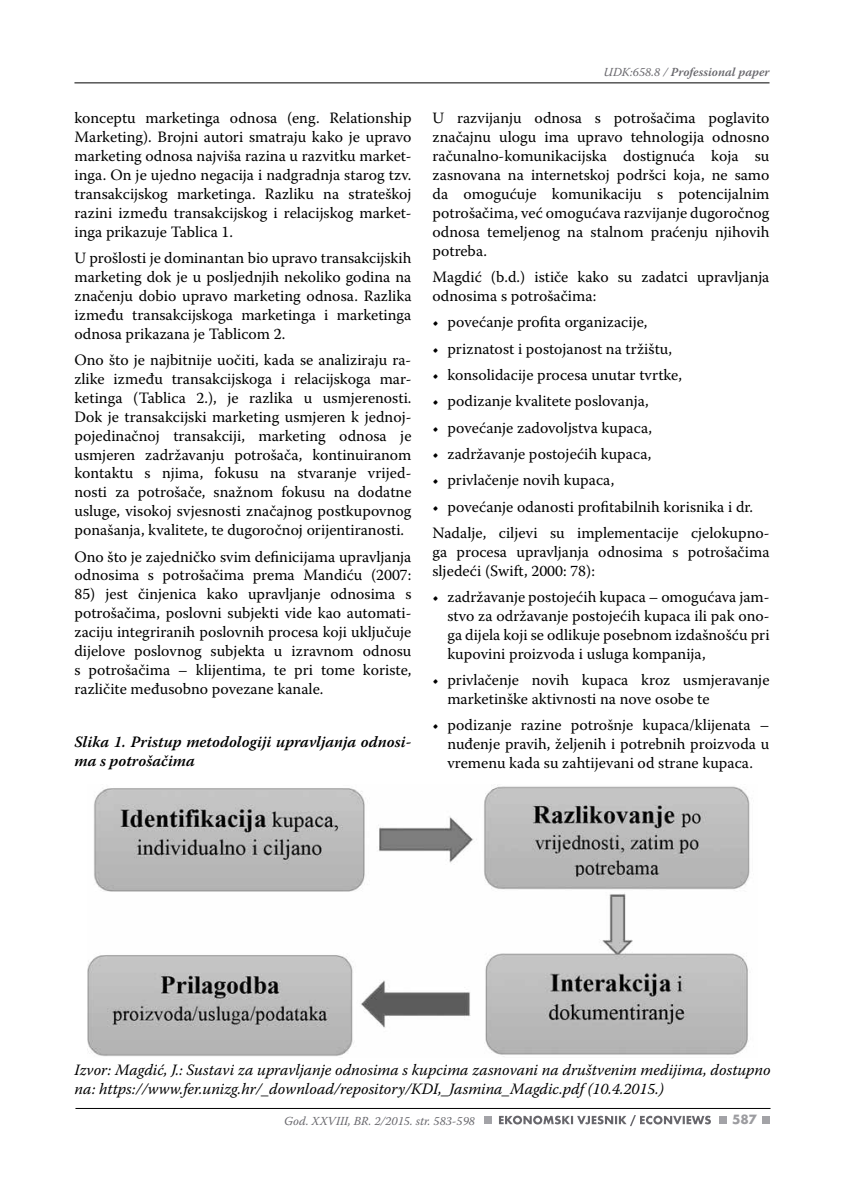
<style>
.page{position:relative;width:844px;height:1191px;background:#fff}
.page>*{position:absolute;margin:0;border:0;box-sizing:border-box;transform-origin:0 0}
.t1{font:15.75px/18.9px "Warnock Pro";color:#000;text-align:justify}
.t2{font:italic 15.75px/18.9px "Warnock Pro";color:#000}
.t3{font:italic 600 15.75px/18.9px "Warnock Pro";color:#000}
.t4{font:700 14px "Futura TOT";color:#9c9ca0}
.t5{font:italic 12.25px "Warnock Pro";color:#68676c}
.t6{font:italic 600 12.25px "Warnock Pro";color:#68676c}
.s1{font-weight:400}
</style>
<div class="page">
<hr style="left:74px;top:83px;width:695px;height:1px;background:#000">
<hr style="left:75px;top:1108px;width:695px;height:1px;background:#000">
<div style="left:483px;top:1115px;width:8px;height:8px;background:#a3a3a7"></div>
<div style="left:718px;top:1115px;width:8px;height:8px;background:#a3a3a7"></div>
<div style="left:761px;top:1115px;width:8px;height:8px;background:#a3a3a7"></div>
<svg style="left:499px;top:1115px;width:211px;height:11px"></svg>
<img style="left:88px;top:785px;width:662px;height:272px">
<p class="t1" style="left:74px;top:108px;width:338px">konceptu marketinga odnosa (eng. Relationship Marketing). Brojni autori smatraju kako je upravo marketing odnosa najviša razina u razvitku market&shy;inga. On je ujedno negacija i nadgradnja starog tzv. transakcijskog marketinga. Razliku na strateškoj razini između transakcijskog i relacijskog market&shy;inga prikazuje Tablica 1.</p>
<p class="t1" style="left:74px;top:248px;width:338px">U prošlosti je dominantan bio upravo transakcijskih marketing dok je u posljednjih nekoliko godina na značenju dobio upravo marketing odnosa. Razlika između transakcijskoga marketinga i marketinga odnosa prikazana je Tablicom 2.</p>
<p class="t1" style="left:74px;top:350px;width:338px">Ono što je najbitnije uočiti, kada se analiziraju ra&shy;zlike između transakcijskoga i relacijskoga mar&shy;ketinga (Tablica 2.), je razlika u usmjerenosti.<br>Dok je transakcijski marketing usmjeren k jednoj&shy;pojedinačnoj transakciji, marketing odnosa je usmjeren zadržavanju potrošača, kontinuiranom kontaktu s njima, fokusu na stvaranje vrijed&shy;nosti za potrošače, snažnom fokusu na dodatne usluge, visokoj svjesnosti značajnog postkupovnog ponašanja, kvalitete, te dugoročnoj orijentiranosti.</p>
<p class="t1" style="left:74px;top:546px;width:338px">Ono što je zajedničko svim definicijama upravljanja odnosima s potrošačima prema Mandiću (2007:</p>
<p class="t1" style="left:74px;top:584px;width:338px">85) jest činjenica kako upravljanje odnosima s potrošačima, poslovni subjekti vide kao automati&shy;zaciju integriranih poslovnih procesa koji uključuje dijelove poslovnog subjekta u izravnom odnosu s potrošačima – klijentima, te pri tome koriste, različite međusobno povezane kanale.</p>
<p class="t3" style="left:74px;top:731px;width:338px">Slika 1. Pristup metodologiji upravljanja odnosi&shy;ma s potrošačima</p>
<p class="t6" style="left:603px;top:65px;width:167px"><span class="s1">UDK:658.8 /</span> Professional paper</p>
<p class="t1" style="left:432px;top:108px;width:338px">U razvijanju odnosa s potrošačima poglavito značajnu ulogu ima upravo tehnologija odnosno računalno-komunikacijska dostignuća koja su zasnovana na internetskoj podršci koja, ne samo da omogućuje komunikaciju s potencijalnim potrošačima, već omogućava razvijanje dugoročnog odnosa temeljenog na stalnom praćenju njihovih potreba.</p>
<p class="t1" style="left:432px;top:267px;width:338px">Magdić (b.d.) ističe kako su zadatci upravljanja odnosima s potrošačima:</p>
<p class="t1" style="left:432px;top:312px;width:216px">• povećanje profita organizacije,</p>
<p class="t1" style="left:432px;top:339px;width:241px">• priznatost i postojanost na tržištu,</p>
<p class="t1" style="left:432px;top:365px;width:251px">• konsolidacije procesa unutar tvrtke,</p>
<p class="t1" style="left:432px;top:391px;width:218px">• podizanje kvalitete poslovanja,</p>
<p class="t1" style="left:432px;top:418px;width:221px">• povećanje zadovoljstva kupaca,</p>
<p class="t1" style="left:432px;top:444px;width:220px">• zadržavanje postojećih kupaca,</p>
<p class="t1" style="left:432px;top:470px;width:183px">• privlačenje novih kupaca,</p>
<p class="t1" style="left:432px;top:493px;width:338px;line-height:26.2px">• povećanje odanosti profitabilnih korisnika i dr.<br>Nadalje, ciljevi su implementacije cjelokupno-</p>
<p class="t1" style="left:432px;top:542px;width:338px">ga procesa upravljanja odnosima s potrošačima sljedeći (Swift, 2000: 78):</p>
<p class="t1" style="left:447px;top:587px;width:323px;text-indent:-15px">• zadržavanje postojećih kupaca – omogućava jam&shy;stvo za održavanje postojećih kupaca ili pak ono&shy;ga dijela koji se odlikuje posebnom izdašnošću pri kupovini proizvoda i usluga kompanija,</p>
<p class="t1" style="left:447px;top:670px;width:323px;text-indent:-15px">• privlačenje novih kupaca kroz usmjeravanje marketinške aktivnosti na nove osobe te</p>
<p class="t1" style="left:447px;top:715px;width:323px;text-indent:-15px">• podizanje razine potrošnje kupaca/klijenata – nuđenje pravih, željenih i potrebnih proizvoda u vremenu kada su zahtijevani od strane kupaca.</p>
<p class="t2" style="left:74px;top:1060px;width:697px">Izvor: Magdić, J.: Sustavi za upravljanje odnosima s kupcima zasnovani na društvenim medijima, dostupno na: https://www.fer.unizg.hr/_download/repository/KDI,_Jasmina_Magdic.pdf (10.4.2015.)</p>
<p class="t5" style="left:284px;top:1113px;width:192px">God. XXVIII, BR. 2/2015. str. 583-598</p>
<p class="t4" style="left:731px;top:1111px;width:26px">587</p>
</div>
